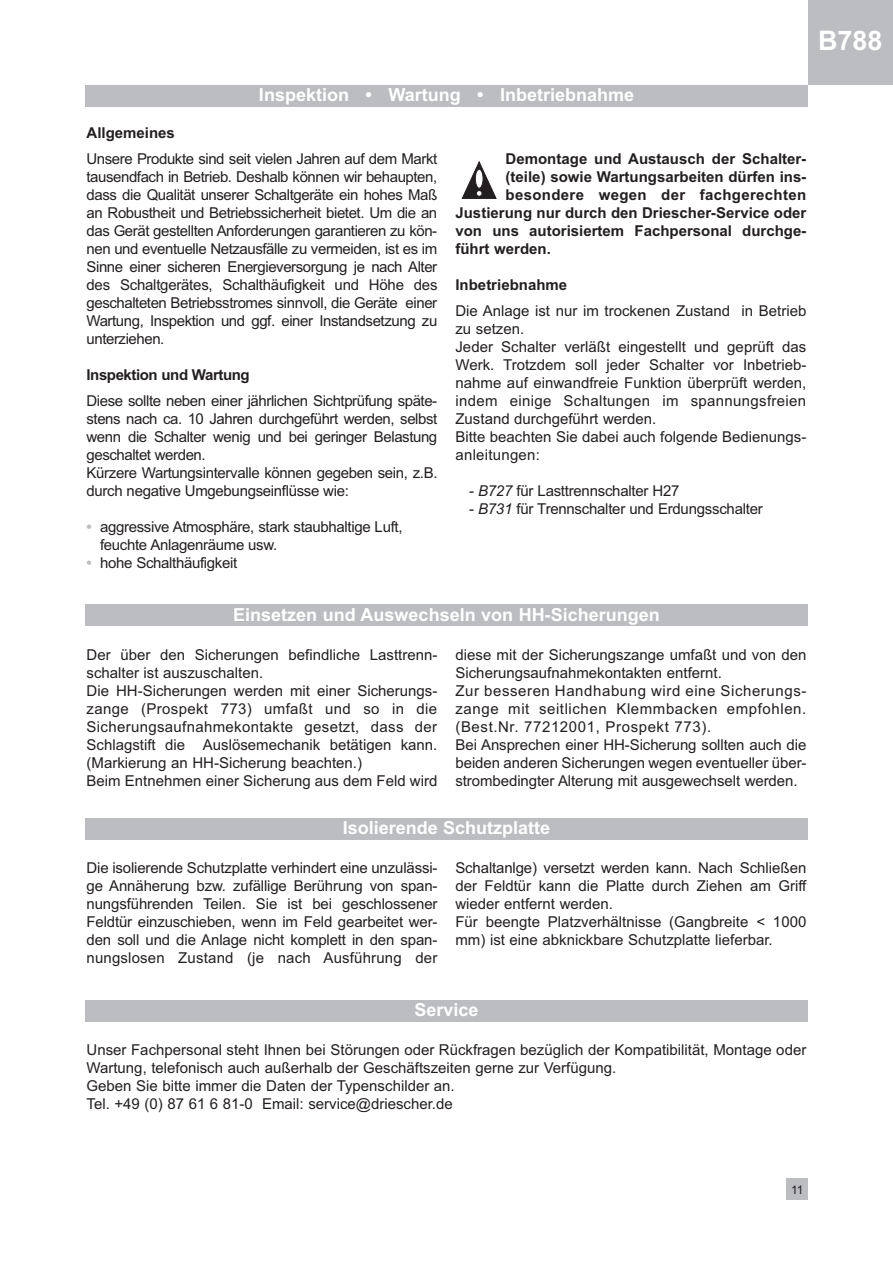
<style>
.page{position:relative;width:893px;height:1263px;background:#fff}
.page>*{position:absolute;margin:0;border:0;box-sizing:border-box;transform-origin:0 0}
.t1{font:700 27px "Arial";color:#fff}
.t2{font:700 18px "Arial";color:#fff}
.t3{font:15px/18px "Arial";color:#231f20}
.t4{font:15px/18px "Arial";letter-spacing:-.03em;color:#231f20}
.t5{font:700 15px "Arial";color:#231f20}
.t6{font:15px/18px "Arial";letter-spacing:-.02em;color:#231f20}
.t7{font:700 15px "Arial";letter-spacing:.02em;color:#231f20}
.t8{font:700 15px "Arial";letter-spacing:-.03em;color:#231f20}
.t9{font:12px "Arial";color:#231f20}
.s1{font-weight:700;color:#bcbdc0}
.s2{font-style:italic}
</style>
<div class="page">
<div style="left:808px;top:0;width:85px;height:85px;background:#bcbdc0"></div>
<div style="left:787px;top:1178px;width:21px;height:22px;background:#bcbdc0"></div>
<div style="left:85px;top:85px;width:723px;height:22px;background:#bcbdc0"></div>
<div style="left:85px;top:818px;width:723px;height:22px;background:#bcbdc0"></div>
<svg style="left:462px;top:162px;width:34px;height:37px"></svg>
<div style="left:85px;top:604px;width:723px;height:22px;background:#bcbdc0"></div>
<div style="left:85px;top:1000px;width:723px;height:21px;background:#bcbdc0"></div>
<h1 class="t1" style="left:818px;top:24px;width:66px">B788</h1>
<p class="t2" style="left:259px;top:84px;width:377px">Inspektion • Wartung • Inbetriebnahme</p>
<p class="t5" style="left:87px;top:124px;width:90px">Allgemeines</p>
<p class="t3" style="left:87px;top:150px;width:352px;text-align:justify">Unsere Produkte sind seit vielen Jahren auf dem Markt tausendfach in Betrieb. Deshalb können wir behaupten, dass die Qualität unserer Schaltgeräte ein hohes Maß an Robustheit und Betriebssicherheit bietet. Um die an das Gerät gestellten Anforderungen garantieren zu kön&shy;nen und eventuelle Netzausfälle zu vermeiden, ist es im Sinne einer sicheren Energieversorgung je nach Alter des Schaltgerätes, Schalthäufigkeit und Höhe des geschalteten Betriebsstromes sinnvoll, die Geräte einer Wartung, Inspektion und ggf. einer Instandsetzung zu unterziehen.</p>
<p class="t8" style="left:87px;top:366px;width:165px">Inspektion und Wartung</p>
<p class="t4" style="left:87px;top:392px;width:353px">Diese sollte neben einer jährlichen Sichtprüfung späte&shy;stens nach ca. 10 Jahren durchgeführt werden, selbst wenn die Schalter wenig und bei geringer Belastung geschaltet werden.<br>Kürzere Wartungsintervalle können gegeben sein, z.B. durch negative Umgebungseinflüsse wie:</p>
<p class="t6" style="left:100px;top:518px;width:304px;text-indent:-14px"><span class="s1">•</span> aggressive Atmosphäre, stark staubhaltige Luft, feuchte Anlagenräume usw.</p>
<p class="t6" style="left:87px;top:554px;width:152px"><span class="s1">•</span> hohe Schalthäufigkeit</p>
<p class="t5" style="left:506px;top:150px;width:302px">Demontage und Austausch der Schalter-</p>
<p class="t5" style="left:506px;top:168px;width:302px">(teile) sowie Wartungsarbeiten dürfen ins-</p>
<p class="t7" style="left:506px;top:186px;width:302px">besondere wegen der fachgerechten</p>
<p class="t5" style="left:455px;top:204px;width:352px">Justierung nur durch den Driescher-Service oder</p>
<p class="t5" style="left:455px;top:222px;width:352px">von uns autorisiertem Fachpersonal durchge-</p>
<p class="t5" style="left:455px;top:240px;width:97px">führt werden.</p>
<p class="t5" style="left:455px;top:276px;width:113px">Inbetriebnahme</p>
<p class="t3" style="left:455px;top:302px;width:352px">Die Anlage ist nur im trockenen Zustand in Betrieb zu setzen.<br>Jeder Schalter verläßt eingestellt und geprüft das Werk. Trotzdem soll jeder Schalter vor Inbetrieb&shy;nahme auf einwandfreie Funktion überprüft werden, indem einige Schaltungen im spannungsfreien Zustand durchgeführt werden.<br>Bitte beachten Sie dabei auch folgende Bedienungs&shy;anleitungen:</p>
<p class="t3" style="left:469px;top:482px;width:212px">- <span class="s2">B727</span> für Lasttrennschalter H27</p>
<p class="t3" style="left:469px;top:500px;width:295px">- <span class="s2">B731</span> für Trennschalter und Erdungsschalter</p>
<p class="t2" style="left:233px;top:604px;width:428px">Einsetzen und Auswechseln von HH-Sicherungen</p>
<p class="t3" style="left:87px;top:645px;width:352px">Der über den Sicherungen befindliche Lasttrenn&shy;schalter ist auszuschalten.<br>Die HH-Sicherungen werden mit einer Sicherungs&shy;zange (Prospekt 773) umfaßt und so in die Sicherungsaufnahmekontakte gesetzt, dass der Schlagstift die Auslösemechanik betätigen kann. (Markierung an HH-Sicherung beachten.)<br>Beim Entnehmen einer Sicherung aus dem Feld wird</p>
<p class="t3" style="left:455px;top:645px;width:353px">diese mit der Sicherungszange umfaßt und von den Sicherungsaufnahmekontakten entfernt.<br>Zur besseren Handhabung wird eine Sicherungs&shy;zange mit seitlichen Klemmbacken empfohlen. (Best.Nr. 77212001, Prospekt 773).<br>Bei Ansprechen einer HH-Sicherung sollten auch die beiden anderen Sicherungen wegen eventueller über&shy;strombedingter Alterung mit ausgewechselt werden.</p>
<p class="t2" style="left:343px;top:818px;width:209px">Isolierende Schutzplatte</p>
<p class="t3" style="left:87px;top:859px;width:353px;text-align:justify">Die isolierende Schutzplatte verhindert eine unzulässi&shy;ge Annäherung bzw. zufällige Berührung von span&shy;nungsführenden Teilen. Sie ist bei geschlossener Feldtür einzuschieben, wenn im Feld gearbeitet wer&shy;den soll und die Anlage nicht komplett in den span&shy;nungslosen Zustand (je nach Ausführung der</p>
<p class="t3" style="left:455px;top:859px;width:352px">Schaltanlge) versetzt werden kann. Nach Schließen der Feldtür kann die Platte durch Ziehen am Griff wieder entfernt werden.<br>Für beengte Platzverhältnisse (Gangbreite &lt; 1000 mm) ist eine abknickbare Schutzplatte lieferbar.</p>
<p class="t2" style="left:414px;top:999px;width:66px">Service</p>
<p class="t3" style="left:87px;top:1040px;width:721px">Unser Fachpersonal steht Ihnen bei Störungen oder Rückfragen bezüglich der Kompatibilität, Montage oder Wartung, telefonisch auch außerhalb der Geschäftszeiten gerne zur Verfügung.<br>Geben Sie bitte immer die Daten der Typenschilder an.<br>Tel. +49 (0) 87 61 6 81-0 Email: service@driescher.de</p>
<p class="t9" style="left:791px;top:1182px;width:14px">11</p>
</div>
